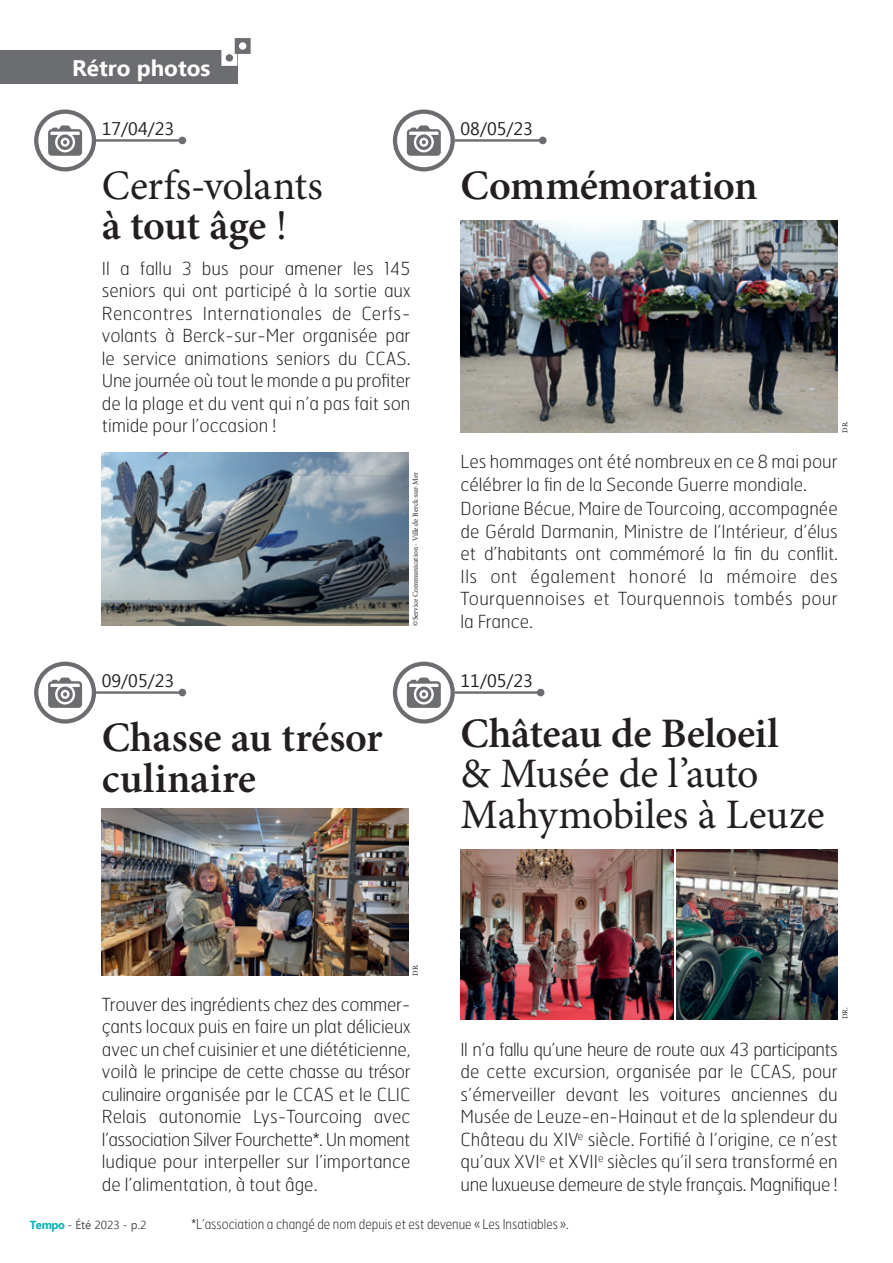
<style>
.page{position:relative;width:893px;height:1263px;background:#fff}
.page>*{position:absolute;margin:0;border:0;box-sizing:border-box;transform-origin:0 0}
.Titre_Retro_Photo{font:42px/40.5px "Minion Pro";letter-spacing:-.01em;color:#231f20}
.Titre_Retro_Photo-2{font:600 42px/40.5px "Minion Pro";color:#231f20}
.t1{font:700 22.5px "Ebrima";color:#fff}
.Texte_Retro_photo{font:100 18px/22.5px "Hermes FB";color:#231f20;text-align:justify}
.t2{font:18px "Ebrima";color:#231f20}
.t3{font:100 13.5px "Hermes FB";color:#231f20;scale:.91 1}
.t4{font:11.7px "Ebrima";color:#4e4f50}
.t5{font:7.5px "Minion Pro";color:#231f20}
.s1{font-weight:600}
.s2{font-weight:700;color:#00b3b8}
</style>
<div class="page">
<div style="left:0;top:50px;width:237px;height:34px;background:#6c6d70"></div>
<svg style="left:221px;top:38px;width:30px;height:28px"></svg>
<div style="left:179px;top:137px;width:7px;height:7px;background:#6c6d70;border-radius:50%"></div>
<div style="left:34px;top:109px;width:62px;height:62px;border:4px solid #6c6d70;border-radius:50%"></div>
<hr style="left:96px;top:139px;width:86px;height:3px;background:#6c6d70">
<svg style="left:48px;top:125px;width:34px;height:31px"></svg>
<div style="left:539px;top:137px;width:8px;height:7px;background:#6c6d70;border-radius:50%"></div>
<div style="left:393px;top:109px;width:62px;height:62px;border:4px solid #6c6d70;border-radius:50%"></div>
<hr style="left:455px;top:139px;width:87px;height:3px;background:#6c6d70">
<svg style="left:407px;top:125px;width:34px;height:31px"></svg>
<img style="left:461px;top:220px;width:377px;height:213px">
<img style="left:461px;top:849px;width:212px;height:170px">
<img style="left:676px;top:849px;width:162px;height:170px">
<div style="left:537px;top:689px;width:7px;height:7px;background:#6c6d70;border-radius:50%"></div>
<div style="left:393px;top:662px;width:62px;height:62px;border:4px solid #6c6d70;border-radius:50%"></div>
<hr style="left:455px;top:691px;width:87px;height:3px;background:#6c6d70">
<svg style="left:407px;top:678px;width:34px;height:30px"></svg>
<div style="left:179px;top:689px;width:7px;height:7px;background:#6c6d70;border-radius:50%"></div>
<hr style="left:96px;top:691px;width:86px;height:3px;background:#6c6d70">
<div style="left:34px;top:662px;width:62px;height:62px;border:4px solid #6c6d70;border-radius:50%"></div>
<svg style="left:48px;top:678px;width:34px;height:30px"></svg>
<img style="left:102px;top:453px;width:306px;height:172px">
<img style="left:102px;top:809px;width:306px;height:167px">
<p class="t1" style="left:72px;top:51px;width:140px">Rétro photos</p>
<p class="t2" style="left:102px;top:116px;width:74px">17/04/23</p>
<p class="t2" style="left:461px;top:116px;width:74px">08/05/23</p>
<p class="Titre_Retro_Photo" style="left:102px;top:165px;width:222px">Cerfs-volants <span class="s1">à tout âge</span> !</p>
<p class="Titre_Retro_Photo-2" style="left:461px;top:165px;width:299px">Commémoration</p>
<p class="Texte_Retro_photo" style="left:102px;top:256px;width:310px">Il a fallu 3 bus pour amener les 145 seniors qui ont participé à la sortie aux Rencontres Internationales de Cerfs&shy;volants à Berck-sur-Mer organisée par le service animations seniors du CCAS.<br>Une journée où tout le monde a pu profiter de la plage et du vent qui n’a pas fait son timide pour l’occasion !</p>
<p class="t5" style="left:840px;top:433px;width:13px;rotate:-90deg">DR.</p>
<p class="t2" style="left:102px;top:668px;width:74px">09/05/23</p>
<p class="Titre_Retro_Photo-2" style="left:102px;top:717px;width:282px">Chasse au trésor culinaire</p>
<p class="t5" style="left:410px;top:626px;width:155px;rotate:-90deg">©Service Communication - Ville de Berck-sur-Mer</p>
<p class="Texte_Retro_photo" style="left:461px;top:450px;width:379px">Les hommages ont été nombreux en ce 8 mai pour célébrer la fin de la Seconde Guerre mondiale.</p>
<p class="Texte_Retro_photo" style="left:461px;top:497px;width:379px">Doriane Bécue, Maire de Tourcoing, accompagnée de Gérald Darmanin, Ministre de l’Intérieur, d’élus et d’habitants ont commémoré la fin du conflit.<br>Ils ont également honoré la mémoire des Tourquennoises et Tourquennois tombés pour la France.</p>
<p class="t2" style="left:461px;top:668px;width:74px">11/05/23</p>
<p class="Titre_Retro_Photo" style="left:461px;top:713px;width:366px"><span class="s1">Château de Beloeil<br></span>&amp; Musée de l’auto<br>Mahymobiles à Leuze</p>
<p class="t5" style="left:410px;top:976px;width:13px;rotate:-90deg">DR.</p>
<p class="Texte_Retro_photo" style="left:102px;top:992px;width:310px">Trouver des ingrédients chez des commer&shy;çants locaux puis en faire un plat délicieux avec un chef cuisinier et une diététicienne, voilà le principe de cette chasse au trésor culinaire organisée par le CCAS et le CLIC Relais autonomie Lys-Tourcoing avec l’association Silver Fourchette*. Un moment ludique pour interpeller sur l’importance de l’alimentation, à tout âge.</p>
<p class="t5" style="left:840px;top:1019px;width:13px;rotate:-90deg">DR.</p>
<p class="Texte_Retro_photo" style="left:461px;top:1037px;width:379px">Il n’a fallu qu’une heure de route aux 43 participants de cette excursion, organisée par le CCAS, pour s’émerveiller devant les voitures anciennes du Musée de Leuze-en-Hainaut et de la splendeur du Château du XIV<sup>e</sup> siècle. Fortifié à l’origine, ce n’est qu’aux XVI<sup>e</sup> et XVII<sup>e</sup> siècles qu’il sera transformé en une luxueuse demeure de style français. Magnifique !</p>
<p class="t3" style="left:191px;top:1215px;width:416px">*L’association a changé de nom depuis et est devenue «Les Insatiables».</p>
<p class="t4" style="left:30px;top:1216px;width:118px"><span class="s2">Tempo</span> - Été 2023 - p.2</p>
</div>
